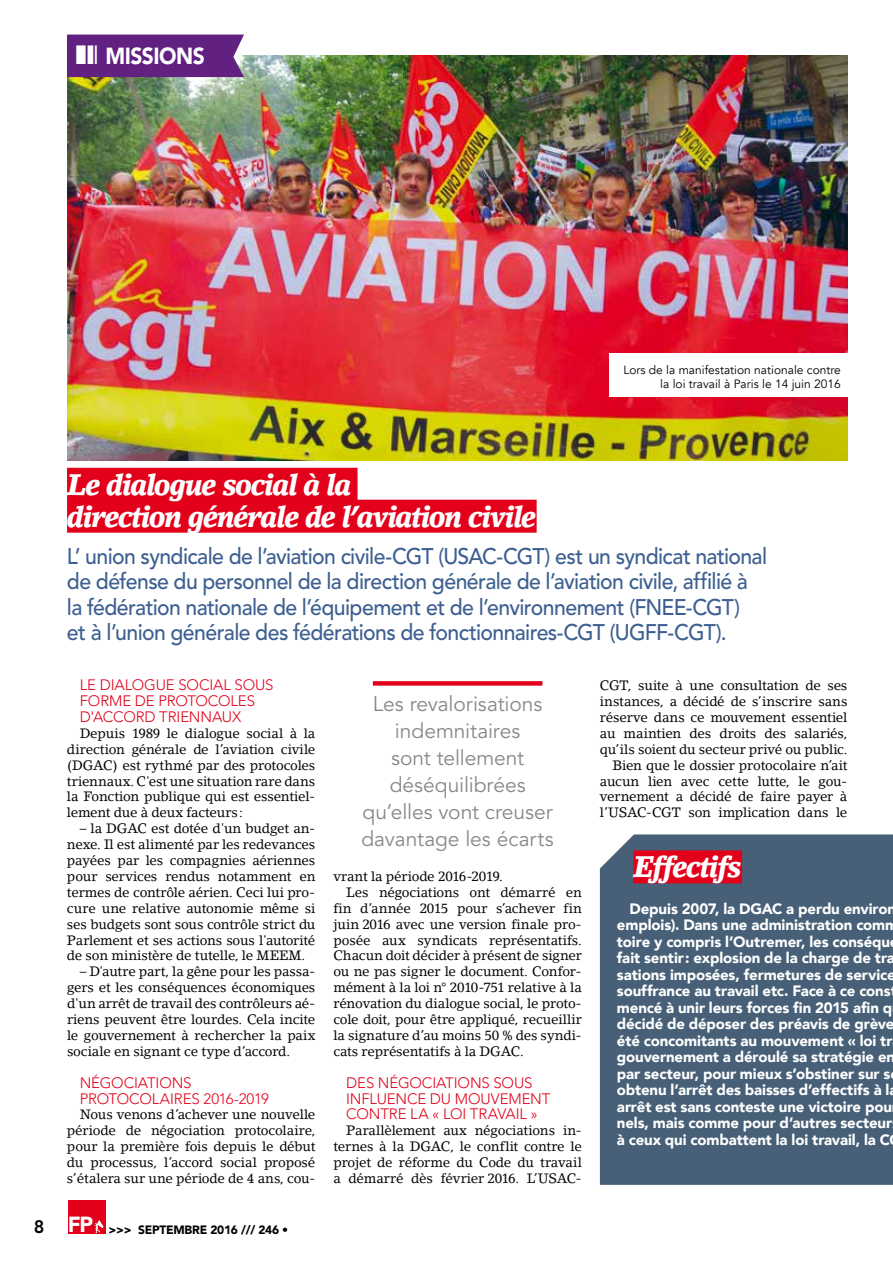
<style>
.page{position:relative;width:893px;height:1263px;background:#fff}
.page>*{position:absolute;margin:0;border:0;box-sizing:border-box;transform-origin:0 0}
.t1{font:italic 900 29.7px/32px "Lino Letter Std";letter-spacing:-.05em;color:#fff;scale:.91 1}
.t2{font:900 23.1px "Avenir LT Std";letter-spacing:-.025em;color:#fff;scale:.91 1}
.t3{font:500 22.5px/25.5px "Avenir LT Std";letter-spacing:-.03em;color:#3d5f91;scale:.94 1}
.t4{font:21px/27px "Avenir LT Std";letter-spacing:-.005em;color:#87888a;text-align:center}
.t5{font:900 15px/16.5px "Avenir";letter-spacing:-.01em;color:#fff}
.t6{font:300 15px/15.9px "Avenir LT Std";letter-spacing:-.01em;color:#e2001a}
.t7{font:13.5px/15.9px "Lino Letter Std";letter-spacing:-.015em;color:#000;text-align:justify}
.t8{font:12px/14.4px "Avenir";color:#000;text-align:right}
.t9{font:900 12px "Avenir LT Std";letter-spacing:-.02em;color:#000}
.s1{font-weight:800;font-size:18px}
</style>
<div class="page">
<div style="left:68px;top:1200px;width:37px;height:33px;background:#e2001a"></div>
<svg style="left:94px;top:1220px;width:9px;height:13px"></svg>
<div style="left:67px;top:468px;width:291px;height:33px;background:#e2001a"></div>
<div style="left:67px;top:500px;width:470px;height:33px;background:#e2001a"></div>
<img style="left:68px;top:56px;width:780px;height:404px">
<div style="left:373px;top:681px;width:169px;height:5px;background:#e2001a"></div>
<div style="left:609px;top:353px;width:240px;height:44px;background:#fff"></div>
<div style="left:600px;top:834px;width:293px;height:351px;background:#476077"></div>
<div style="left:633px;top:850px;width:109px;height:33px;background:#e2001a"></div>
<div style="left:67px;top:35px;width:177px;height:42px;background:#622181"></div>
<h2 class="t2" style="left:105px;top:42px;width:111px">MISSIONS</h2>
<p class="t8" style="left:623px;top:363px;width:219px">Lors de la manifestation nationale contre la loi travail à Paris le 14 juin 2016</p>
<h1 class="t1" style="left:67px;top:468px;width:517px">Le dialogue social à la<br>direction générale de l’aviation civile</h1>
<p class="t3" style="left:67px;top:544px;width:746px">L’ union syndicale de l’aviation civile-CGT (USAC-CGT) est un syndicat national de défense du personnel de la direction générale de l’aviation civile, affilié à la fédération nationale de l’équipement et de l’environnement (FNEE-CGT)<br>et à l’union générale des fédérations de fonctionnaires-CGT (UGFF-CGT).</p>
<p class="t7" style="left:600px;top:677px;width:249px;text-align:right">CGT, suite à une consultation de ses instances, a décidé de s’inscrire sans réserve dans ce mouvement essentiel au maintien des droits des salariés, qu’ils soient du secteur privé ou public.<br>Bien que le dossier protocolaire n’ait aucun lien avec cette lutte, le gou&shy;vernement a décidé de faire payer à l’USAC-CGT son implication dans le</p>
<p class="t6" style="left:80px;top:677px;width:195px">LE DIALOGUE SOCIAL SOUS<br>FORME DE PROTOCOLES<br>D'ACCORD TRIENNAUX</p>
<p class="t7" style="left:67px;top:725px;width:250px;text-indent:13px">Depuis 1989 le dialogue social à la direction générale de l’aviation civile (DGAC) est rythmé par des protocoles triennaux. C'est une situation rare dans la Fonction publique qui est essentiel&shy;lement due à deux facteurs:</p>
<p class="t7" style="left:67px;top:820px;width:250px;text-indent:13px">– la DGAC est dotée d'un budget an&shy;nexe. Il est alimenté par les redevances payées par les compagnies aériennes pour services rendus notamment en termes de contrôle aérien. Ceci lui pro&shy;cure une relative autonomie même si ses budgets sont sous contrôle strict du Parlement et ses actions sous l'autorité de son ministère de tutelle, le MEEM.</p>
<p class="t7" style="left:67px;top:964px;width:250px;text-indent:13px">– D'autre part, la gêne pour les passa&shy;gers et les conséquences économiques d'un arrêt de travail des contrôleurs aé&shy;riens peuvent être lourdes. Cela incite le gouvernement à rechercher la paix sociale en signant ce type d’accord.</p>
<p class="t6" style="left:80px;top:1074px;width:191px">NÉGOCIATIONS<br>PROTOCOLAIRES 2016-2019</p>
<p class="t7" style="left:67px;top:1107px;width:250px;text-indent:13px">Nous venons d’achever une nouvelle période de négociation protocolaire, pour la première fois depuis le début du processus, l’accord social proposé s’étalera sur une période de 4 ans, cou-</p>
<h3 class="t4" style="left:362px;top:691px;width:194px">Les revalorisations indemnitaires<br>sont tellement déséquilibrées qu’elles vont creuser davantage les écarts</h3>
<h1 class="t1" style="left:633px;top:851px;width:121px">Effectifs</h1>
<p class="t5" style="left:617px;top:900px;width:283px;text-indent:13px">Depuis 2007, la DGAC a perdu environ emplois). Dans une administration comm toire y compris l’Outremer, les conséqu fait sentir: explosion de la charge de tra sations imposées, fermetures de service souffrance au travail etc. Face à ce cons mencé à unir leurs forces fin 2015 afin q décidé de déposer des préavis de grève été concomitants au mouvement « loi tr gouvernement a déroulé sa stratégie en par secteur, pour mieux s’obstiner sur s obtenu l’arrêt des baisses d’effectifs à l arrêt est sans conteste une victoire pou nels, mais comme pour d’autres secteur à ceux qui combattent la loi travail, la C</p>
<p class="t7" style="left:333px;top:868px;width:171px">vrant la période 2016-2019.</p>
<p class="t7" style="left:346px;top:884px;width:237px">Les négociations ont démarré en</p>
<p class="t7" style="left:333px;top:900px;width:250px">fin d’année 2015 pour s’achever fin</p>
<p class="t7" style="left:333px;top:916px;width:250px">juin 2016 avec une version finale pro-</p>
<p class="t7" style="left:333px;top:932px;width:250px">posée aux syndicats représentatifs.</p>
<p class="t7" style="left:333px;top:948px;width:250px">Chacun doit décider à présent de signer</p>
<p class="t7" style="left:333px;top:964px;width:250px">ou ne pas signer le document. Confor-</p>
<p class="t7" style="left:333px;top:979px;width:250px">mément à la loi n° 2010-751 relative à la</p>
<p class="t7" style="left:333px;top:995px;width:250px">rénovation du dialogue social, le proto-</p>
<p class="t7" style="left:333px;top:1011px;width:250px">cole doit, pour être appliqué, recueillir</p>
<p class="t7" style="left:333px;top:1027px;width:250px">la signature d’au moins 50 % des syndi-</p>
<p class="t7" style="left:333px;top:1043px;width:192px">cats représentatifs à la DGAC.</p>
<p class="t6" style="left:346px;top:1074px;width:206px">DES NÉGOCIATIONS SOUS<br>INFLUENCE DU MOUVEMENT<br>CONTRE LA « LOI TRAVAIL »</p>
<p class="t7" style="left:333px;top:1122px;width:250px;text-indent:13px">Parallèlement aux négociations in&shy;ternes à la DGAC, le conflit contre le projet de réforme du Code du travail a démarré dès février 2016. L’USAC-</p>
<p class="t9" style="left:34px;top:1222px;width:256px"><span class="s1">8</span> <sup>FP</sup> &gt;&gt;&gt; SEPTEMBRE 2016 /// 246 •</p>
</div>
